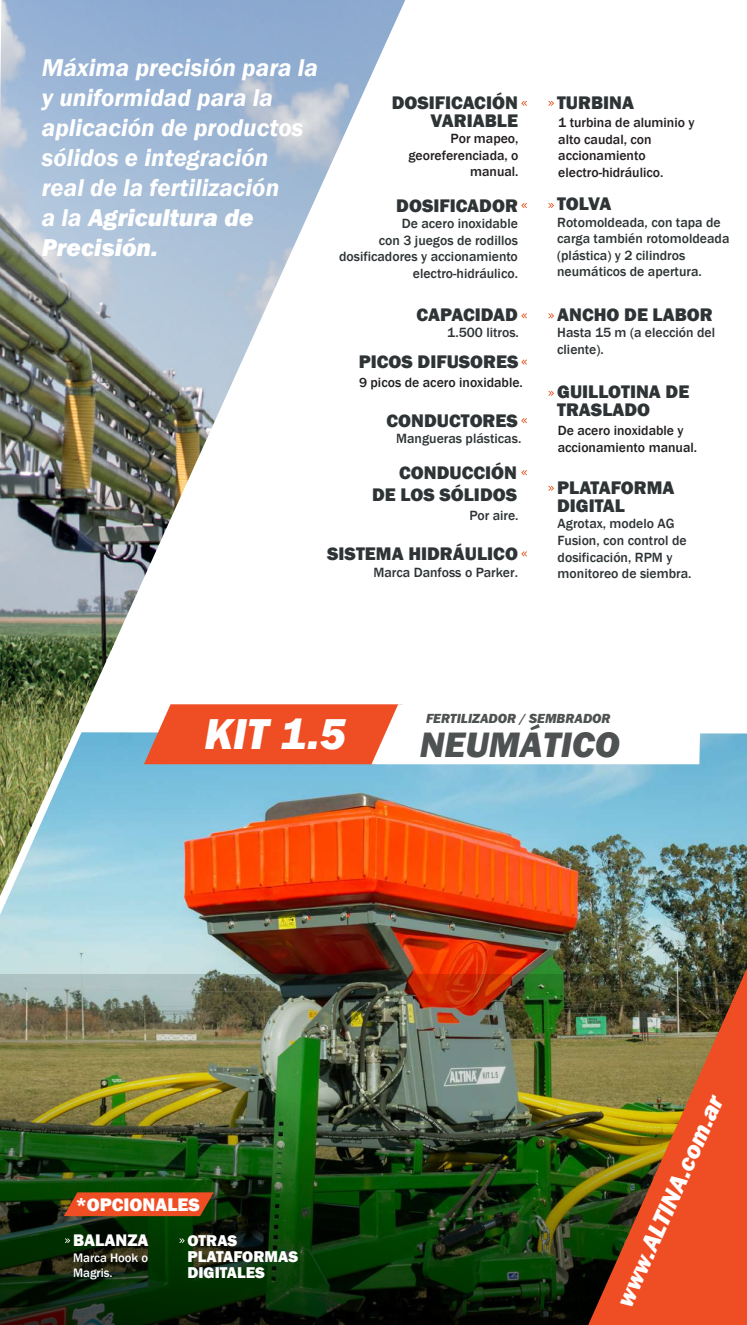
<style>
.page{position:relative;width:747px;height:1325px;background:#fff}
.page>*{position:absolute;margin:0;border:0;box-sizing:border-box;transform-origin:0 0}
.t1{font:italic 800 44.38px "Franklin Gothic";color:#fff}
.t2{font:italic 800 36.38px "Franklin Gothic";color:#4f5252}
.t3{font:italic 600 25px/30px "Franklin Gothic";color:#fff}
.t4{font:italic 800 25px "Franklin Gothic";color:#fff}
.t5{font:800 18.75px/17.5px "Franklin Gothic";color:#2e3335;text-align:right}
.t6{font:800 18.75px "Franklin Gothic";color:#fff}
.t7{font:800 17.25px "Franklin Gothic";color:#fff}
.t8{font:800 16.12px/16.1px "Franklin Gothic";color:#fff}
.t9{font:500 13.75px/16.5px "Franklin Gothic";color:#2e3335}
.t10{font:500 13.75px/16.5px "Franklin Gothic";color:#231f20}
.t11{font:italic 800 13.62px "Franklin Gothic";color:#4f5252}
.t12{font:500 12.62px/15.2px "Franklin Gothic";color:#fff}
.s1{font-weight:800}
</style>
<div class="page">
<img style="left:0;top:733px;width:746px;height:242px">
<img style="left:0;top:975px;width:588px;height:350px">
<svg style="left:65px;top:1238px;width:5px;height:5px"></svg>
<svg style="left:179px;top:1238px;width:5px;height:5px"></svg>
<svg style="left:64px;top:1192px;width:149px;height:24px;background:#d94d21"></svg>
<img style="left:588px;top:968px;width:158px;height:357px">
<img style="left:0;top:0;width:405px;height:896px">
<svg style="left:144px;top:704px;width:556px;height:60px"></svg>
<svg style="left:521px;top:101px;width:5px;height:5px"></svg>
<svg style="left:521px;top:418px;width:5px;height:5px"></svg>
<svg style="left:548px;top:101px;width:5px;height:5px"></svg>
<svg style="left:521px;top:470px;width:5px;height:5px"></svg>
<svg style="left:521px;top:551px;width:5px;height:5px"></svg>
<svg style="left:548px;top:486px;width:5px;height:5px"></svg>
<svg style="left:521px;top:203px;width:5px;height:5px"></svg>
<svg style="left:521px;top:359px;width:5px;height:6px"></svg>
<svg style="left:521px;top:313px;width:5px;height:5px"></svg>
<svg style="left:548px;top:313px;width:5px;height:5px"></svg>
<svg style="left:548px;top:391px;width:5px;height:5px"></svg>
<svg style="left:548px;top:203px;width:5px;height:5px"></svg>
<h3 class="t3" style="left:42px;top:52px;width:277px">Máxima precisión para la y uniformidad para la aplicación de productos sólidos e integración<br>real de la fertilización<br>a la <span class="s1">Agricultura de<br>Precisión.</span></h3>
<h3 class="t5" style="left:391px;top:94px;width:128px">DOSIFICACIÓN<br>VARIABLE</h3>
<p class="t10" style="left:408px;top:131px;width:111px;text-align:right">Por mapeo, georeferenciada, o manual.</p>
<h3 class="t5" style="left:396px;top:197px;width:123px">DOSIFICADOR</h3>
<p class="t9" style="left:339px;top:215px;width:180px;text-align:right">De acero inoxidable<br>con 3 juegos de rodillos dosificadores y accionamiento electro-hidráulico.</p>
<h3 class="t5" style="left:416px;top:306px;width:103px">CAPACIDAD</h3>
<p class="t9" style="left:447px;top:325px;width:73px">1.500 litros.</p>
<h3 class="t5" style="left:358px;top:353px;width:161px">PICOS DIFUSORES</h3>
<p class="t10" style="left:359px;top:374px;width:165px">9 picos de acero inoxidable.</p>
<h3 class="t5" style="left:386px;top:412px;width:133px">CONDUCTORES</h3>
<p class="t9" style="left:396px;top:431px;width:127px">Mangueras plásticas.</p>
<h3 class="t5" style="left:372px;top:461px;width:146px;line-height:22.5px">CONDUCCIÓN<br>DE LOS SÓLIDOS</h3>
<p class="t9" style="left:469px;top:507px;width:51px">Por aire.</p>
<h3 class="t5" style="left:327px;top:545px;width:192px">SISTEMA HIDRÁULICO</h3>
<p class="t9" style="left:373px;top:564px;width:146px">Marca Danfoss o Parker.</p>
<h3 class="t5" style="left:557px;top:94px;width:78px">TURBINA</h3>
<p class="t10" style="left:558px;top:115px;width:138px">1 turbina de aluminio y alto caudal, con accionamiento electro-hidráulico.</p>
<h3 class="t5" style="left:557px;top:195px;width:56px">TOLVA</h3>
<p class="t9" style="left:557px;top:214px;width:174px">Rotomoldeada, con tapa de carga también rotomoldeada (plástica) y 2 cilindros neumáticos de apertura.</p>
<h3 class="t5" style="left:557px;top:306px;width:157px">ANCHO DE LABOR</h3>
<p class="t9" style="left:557px;top:325px;width:159px">Hasta 15 m (a elección del cliente).</p>
<h3 class="t5" style="left:557px;top:383px;width:134px;text-align:left">GUILLOTINA DE<br>TRASLADO</h3>
<p class="t10" style="left:557px;top:423px;width:141px">De acero inoxidable y accionamiento manual.</p>
<h3 class="t5" style="left:557px;top:479px;width:119px;text-align:left">PLATAFORMA<br>DIGITAL</h3>
<p class="t9" style="left:557px;top:516px;width:135px">Agrotax, modelo AG<br>Fusion, con control de dosificación, RPM y monitoreo de siembra.</p>
<p class="t11" style="left:426px;top:710px;width:186px">FERTILIZADOR / SEMBRADOR</p>
<h1 class="t1" style="left:204px;top:705px;width:143px">KIT 1.5</h1>
<h2 class="t2" style="left:419px;top:721px;width:202px">NEUMÁTICO</h2>
<h3 class="t6" style="left:76px;top:1192px;width:125px">*OPCIONALES</h3>
<p class="t7" style="left:73px;top:1229px;width:77px">BALANZA</p>
<p class="t12" style="left:73px;top:1250px;width:77px">Marca Hook o<br>Magris.</p>
<p class="t8" style="left:187px;top:1232px;width:112px">OTRAS<br>PLATAFORMAS<br>DIGITALES</p>
<h3 class="t4" style="left:608px;top:1299px;width:230px;rotate:-66deg">www.ALTINA.com.ar</h3>
</div>
